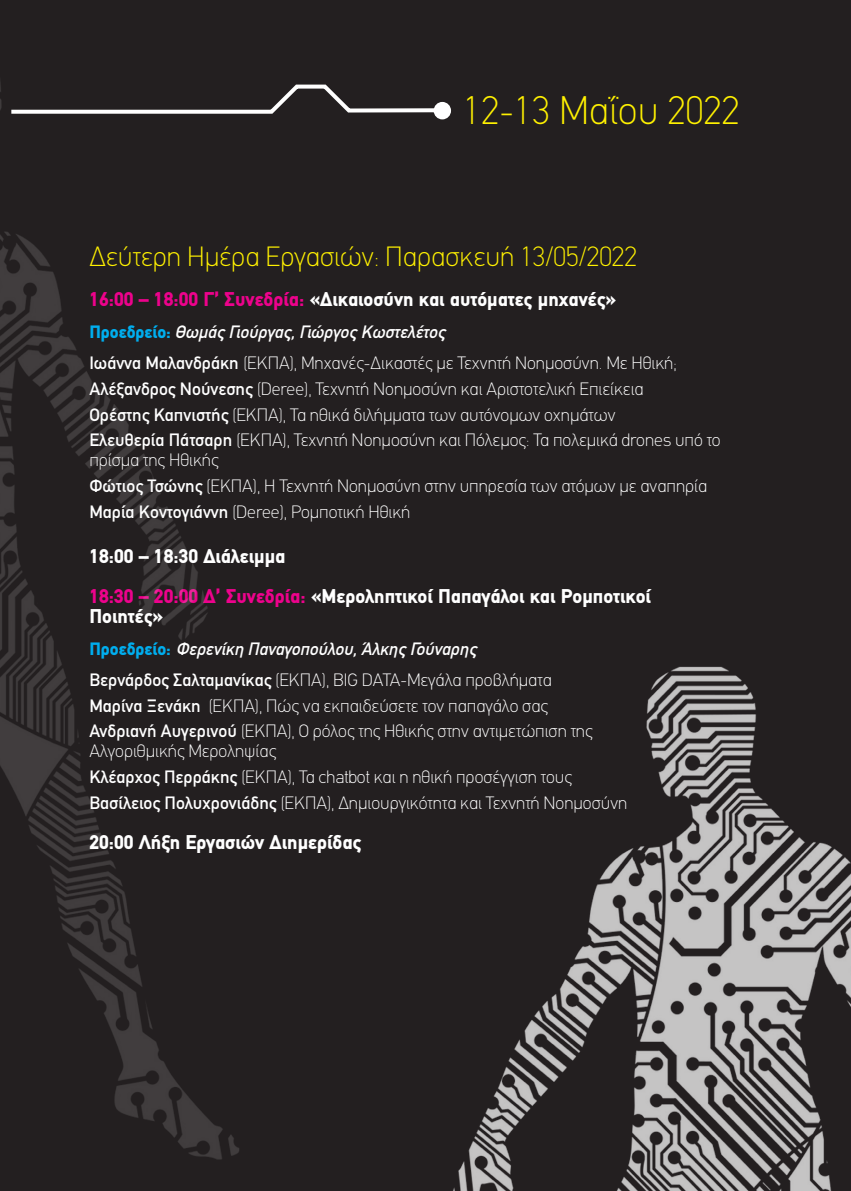
<style>
.page{position:relative;width:851px;height:1191px;background:#fff}
.page>*{position:absolute;margin:0;border:0;box-sizing:border-box;transform-origin:0 0}
.t1{font:100 40px "PF Din Text";letter-spacing:.01em;color:#fff101}
.t2{font:100 28px "PF Din Text";color:#fff101}
.t3{font:900 20px "PF Din Text";color:#fff}
.t4{font:100 18px/20px "PF Din Text";color:#fff}
.t5{font:italic 500 18px "PF Din Text";color:#fff}
.s1{color:#ed028c}
.s2{font-weight:900;font-style:normal;color:#00aeef}
.s3{font-weight:500}
</style>
<div class="page">
<div style="left:0;top:0;width:850px;height:1191px;background:#231f20"></div>
<img style="left:0;top:82px;width:239px;height:1078px">
<img style="left:453px;top:666px;width:397px;height:525px">
<div style="left:433px;top:102px;width:18px;height:17px;background:#fff;border-radius:50%"></div>
<svg style="left:7px;top:83px;width:432px;height:33px"></svg>
<p class="t1" style="left:463px;top:86px;width:277px">12-13 Μαΐου 2022</p>
<p class="t2" style="left:89px;top:240px;width:549px">Δεύτερη Ημέρα Εργασιών: Παρασκευή 13/05/2022</p>
<p class="t3" style="left:89px;top:287px;width:528px"><span class="s1">16:00 – 18:00 Γ’ Συνεδρία:</span> «Δικαιοσύνη και αυτόματες μηχανές»</p>
<p class="t5" style="left:89px;top:321px;width:357px"><span class="s2">Προεδρείο:</span> Θωμάς Γιούργας, Γιώργος Κωστελέτος</p>
<p class="t4" style="left:89px;top:353px;width:589px"><span class="s3">Ιωάννα Μαλανδράκη</span> (ΕΚΠΑ), Μηχανές-Δικαστές με Τεχνητή Νοημοσύνη. Με Ηθική;</p>
<p class="t4" style="left:89px;top:379px;width:556px"><span class="s3">Αλέξανδρος Νούνεσης</span> (Deree), Τεχνητή Νοημοσύνη και Αριστοτελική Επιείκεια</p>
<p class="t4" style="left:89px;top:404px;width:527px"><span class="s3">Ορέστης Καπνιστής</span> (ΕΚΠΑ), Τα ηθικά διλήμματα των αυτόνομων οχημάτων</p>
<p class="t4" style="left:89px;top:430px;width:632px"><span class="s3">Ελευθερία Πάτσαρη</span> (ΕΚΠΑ), Τεχνητή Νοημοσύνη και Πόλεμος: Τα πολεμικά drones υπό το πρίσμα της Ηθικής</p>
<p class="t4" style="left:89px;top:476px;width:619px"><span class="s3">Φώτιος Τσώνης</span> (ΕΚΠΑ), Η Τεχνητή Νοημοσύνη στην υπηρεσία των ατόμων με αναπηρία</p>
<p class="t4" style="left:89px;top:501px;width:322px"><span class="s3">Μαρία Κοντογιάννη</span> (Deree), Ρομποτική Ηθική</p>
<p class="t3" style="left:89px;top:544px;width:197px">18:00 – 18:30 Διάλειμμα</p>
<p class="t3" style="left:89px;top:584px;width:563px"><span class="s1">18:30 – 20:00 Δ’ Συνεδρία:</span> «Μεροληπτικοί Παπαγάλοι και Ρομποτικοί</p>
<p class="t3" style="left:89px;top:604px;width:75px">Ποιητές»</p>
<p class="t5" style="left:89px;top:638px;width:388px"><span class="s2">Προεδρείο:</span> Φερενίκη Παναγοπούλου, Άλκης Γούναρης</p>
<p class="t4" style="left:89px;top:670px;width:464px"><span class="s3">Βερνάρδος Σαλταμανίκας</span> (ΕΚΠΑ), BIG DATA-Μεγάλα προβλήματα</p>
<p class="t4" style="left:89px;top:695px;width:460px"><span class="s3">Μαρίνα Ξενάκη</span> (ΕΚΠΑ), Πώς να εκπαιδεύσετε τον παπαγάλο σας</p>
<p class="t4" style="left:89px;top:721px;width:505px"><span class="s3">Ανδριανή Αυγερινού</span> (ΕΚΠΑ), Ο ρόλος της Ηθικής στην αντιμετώπιση της</p>
<p class="t4" style="left:89px;top:741px;width:188px">Αλγοριθμικής Μεροληψίας</p>
<p class="t4" style="left:89px;top:767px;width:484px"><span class="s3">Κλέαρχος Περράκης</span> (ΕΚΠΑ), Τα chatbot και η ηθική προσέγγιση τους</p>
<p class="t4" style="left:89px;top:792px;width:539px"><span class="s3">Βασίλειος Πολυχρονιάδης</span> (ΕΚΠΑ), Δημιουργικότητα και Τεχνητή Νοημοσύνη</p>
<p class="t3" style="left:89px;top:830px;width:273px">20:00 Λήξη Εργασιών Διημερίδας</p>
</div>
